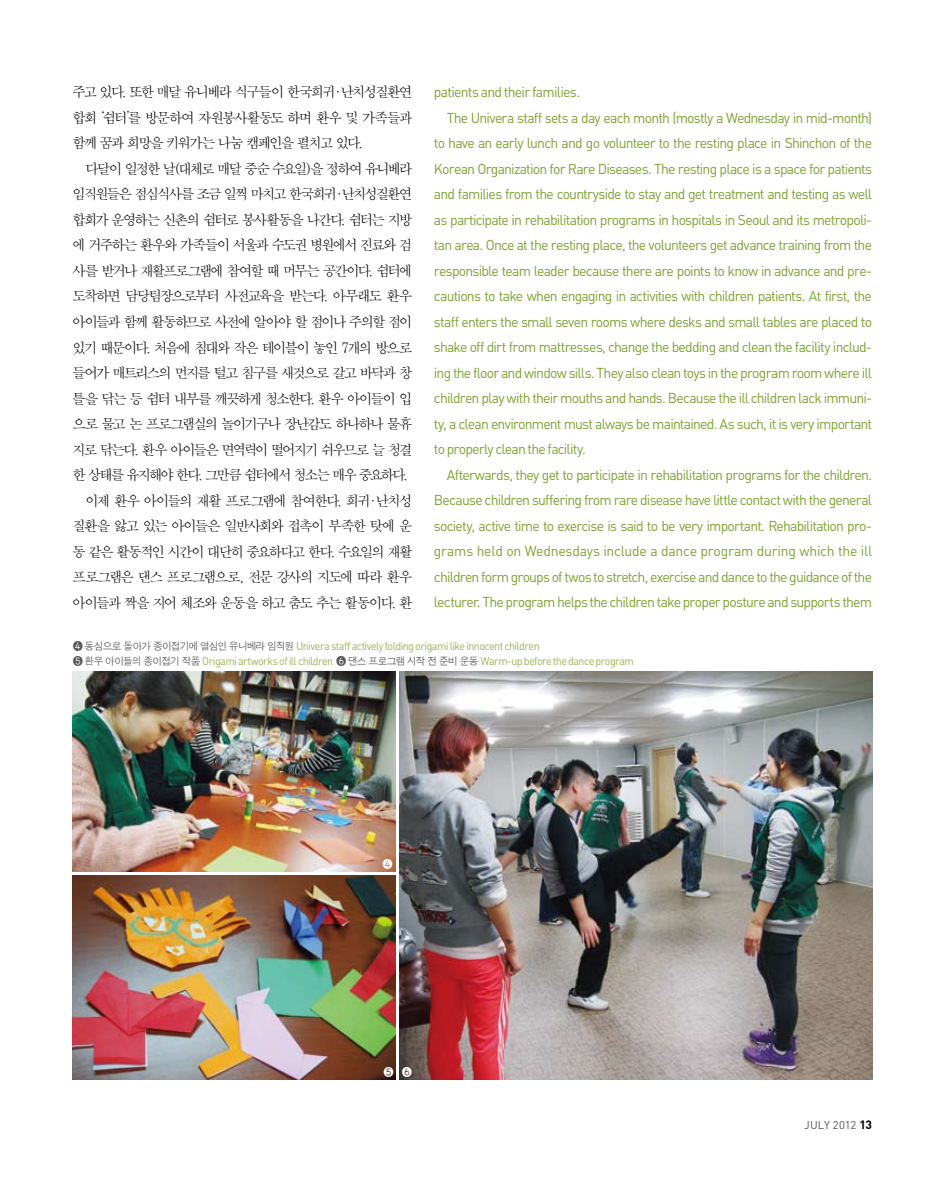
<style>
.page{position:relative;width:936px;height:1191px;background:#fff}
.page>*{position:absolute;margin:0;border:0;box-sizing:border-box;transform-origin:0 0}
.t1{font:14.25px "DIN";letter-spacing:-.055em;color:#7ba330}
.t2{font:14.25px "DIN";letter-spacing:-.02em;color:#7ba330}
.t3{font:14.1px "SMSS Myung Jo Std";letter-spacing:-.16em;color:#000}
.t4{font:14.1px "SMSS Myung Jo Std";letter-spacing:-.12em;color:#000}
.t5{font:14.1px "SMSS Myung Jo Std";letter-spacing:-.14em;color:#000}
.t6{font:14.1px "SMSS Myung Jo Std";letter-spacing:-.135em;color:#000}
.t7{font:11.25px/15px "DIN";letter-spacing:-.05em;color:#98b456;scale:.95 1}
.t8{font:11.25px "DIN";letter-spacing:.01em;color:#595757}
.t9{font:10.2px "SMJ Gothic Std";color:#fff;scale:.95 1}
.s1{font-family:"SMJ Gothic Std";font-size:10.2px;color:#595757}
.s2{font-weight:700;font-size:12px;color:#000}
</style>
<div class="page">
<img style="left:72px;top:672px;width:323px;height:199px">
<img style="left:72px;top:876px;width:323px;height:204px">
<img style="left:400px;top:672px;width:472px;height:408px">
<p class="t3" style="left:72px;top:85px;width:342px">주고 있다. 또한 매달 유니베라 식구들이 한국희귀·난치성질환연</p>
<p class="t4" style="left:72px;top:111px;width:342px">합회 ‘쉼터’를 방문하여 자원봉사활동도 하며 환우 및 가족들과</p>
<p class="t3" style="left:72px;top:136px;width:292px">함께 꿈과 희망을 키워가는 나눔 캠페인을 펼치고 있다.</p>
<p class="t3" style="left:85px;top:162px;width:329px">다달이 일정한 날(대체로 매달 중순 수요일)을 정하여 유니베라</p>
<p class="t3" style="left:72px;top:187px;width:342px">임직원들은 점심식사를 조금 일찍 마치고 한국희귀·난치성질환연</p>
<p class="t3" style="left:72px;top:213px;width:342px">합회가 운영하는 신촌의 쉼터로 봉사활동을 나간다. 쉼터는 지방</p>
<p class="t3" style="left:72px;top:238px;width:342px">에 거주하는 환우와 가족들이 서울과 수도권 병원에서 진료와 검</p>
<p class="t3" style="left:72px;top:264px;width:342px">사를 받거나 재활프로그램에 참여할 때 머무는 공간이다. 쉼터에</p>
<p class="t3" style="left:72px;top:289px;width:342px">도착하면 담당팀장으로부터 사전교육을 받는다. 아무래도 환우</p>
<p class="t3" style="left:72px;top:315px;width:342px">아이들과 함께 활동하므로 사전에 알아야 할 점이나 주의할 점이</p>
<p class="t3" style="left:72px;top:340px;width:342px">있기 때문이다. 처음에 침대와 작은 테이블이 놓인 7개의 방으로</p>
<p class="t3" style="left:72px;top:366px;width:342px">들어가 매트리스의 먼지를 털고 침구를 새것으로 갈고 바닥과 창</p>
<p class="t3" style="left:72px;top:391px;width:342px">틀을 닦는 등 쉼터 내부를 깨끗하게 청소한다. 환우 아이들이 입</p>
<p class="t3" style="left:72px;top:417px;width:342px">으로 물고 논 프로그램실의 놀이기구나 장난감도 하나하나 물휴</p>
<p class="t3" style="left:72px;top:442px;width:342px">지로 닦는다. 환우 아이들은 면역력이 떨어지기 쉬우므로 늘 청결</p>
<p class="t3" style="left:72px;top:468px;width:337px">한 상태를 유지해야 한다. 그만큼 쉼터에서 청소는 매우 중요하다.</p>
<p class="t3" style="left:85px;top:493px;width:329px">이제 환우 아이들의 재활 프로그램에 참여한다. 희귀·난치성</p>
<p class="t3" style="left:72px;top:519px;width:342px">질환을 앓고 있는 아이들은 일반사회와 접촉이 부족한 탓에 운</p>
<p class="t3" style="left:72px;top:544px;width:342px">동 같은 활동적인 시간이 대단히 중요하다고 한다. 수요일의 재활</p>
<p class="t5" style="left:72px;top:570px;width:342px">프로그램은 댄스 프로그램으로, 전문 강사의 지도에 따라 환우</p>
<p class="t6" style="left:72px;top:595px;width:342px">아이들과 짝을 지어 체조와 운동을 하고 춤도 추는 활동이다. 환</p>
<p class="t1" style="left:434px;top:83px;width:148px">patients and their families.</p>
<p class="t1" style="left:446px;top:109px;width:427px">The Univera staff sets a day each month (mostly a Wednesday in mid-month)</p>
<p class="t1" style="left:434px;top:134px;width:439px">to have an early lunch and go volunteer to the resting place in Shinchon of the</p>
<p class="t1" style="left:434px;top:160px;width:439px">Korean Organization for Rare Diseases. The resting place is a space for patients</p>
<p class="t1" style="left:434px;top:185px;width:439px">and families from the countryside to stay and get treatment and testing as well</p>
<p class="t1" style="left:434px;top:211px;width:439px">as participate in rehabilitation programs in hospitals in Seoul and its metropoli-</p>
<p class="t1" style="left:434px;top:236px;width:439px">tan area. Once at the resting place, the volunteers get advance training from the</p>
<p class="t1" style="left:434px;top:262px;width:439px">responsible team leader because there are points to know in advance and pre-</p>
<p class="t1" style="left:434px;top:287px;width:439px">cautions to take when engaging in activities with children patients. At first, the</p>
<p class="t1" style="left:434px;top:313px;width:439px">staff enters the small seven rooms where desks and small tables are placed to</p>
<p class="t1" style="left:434px;top:338px;width:439px">shake off dirt from mattresses, change the bedding and clean the facility includ-</p>
<p class="t1" style="left:434px;top:364px;width:439px">ing the floor and window sills. They also clean toys in the program room where ill</p>
<p class="t1" style="left:434px;top:389px;width:439px">children play with their mouths and hands. Because the ill children lack immuni-</p>
<p class="t1" style="left:434px;top:415px;width:439px">ty, a clean environment must always be maintained. As such, it is very important</p>
<p class="t1" style="left:434px;top:440px;width:153px">to properly clean the facility.</p>
<p class="t1" style="left:446px;top:466px;width:427px">Afterwards, they get to participate in rehabilitation programs for the children.</p>
<p class="t1" style="left:434px;top:491px;width:439px">Because children suffering from rare disease have little contact with the general</p>
<p class="t1" style="left:434px;top:517px;width:439px">society, active time to exercise is said to be very important. Rehabilitation pro-</p>
<p class="t2" style="left:434px;top:542px;width:439px">grams held on Wednesdays include a dance program during which the ill</p>
<p class="t1" style="left:434px;top:568px;width:439px">children form groups of twos to stretch, exercise and dance to the guidance of the</p>
<p class="t1" style="left:434px;top:593px;width:439px">lecturer. The program helps the children take proper posture and supports them</p>
<p class="t7" style="left:73px;top:638px;width:592px"><span class="s1">❹ 동심으로 돌아가 종이접기에 열심인 유니베라 임직원</span> Univera staff actively folding origami like innocent children<br><span class="s1">❺ 환우 아이들의 종이접기 작품</span> Origami artworks of ill children <span class="s1">❻ 댄스 프로그램 시작 전 준비 운동</span> Warm-up before the dance program</p>
<p class="t9" style="left:383px;top:858px;width:12px">❹</p>
<p class="t9" style="left:384px;top:1066px;width:31px">❺ ❻</p>
<p class="t8" style="left:804px;top:1117px;width:69px">JULY 2012 <span class="s2">13</span></p>
</div>
